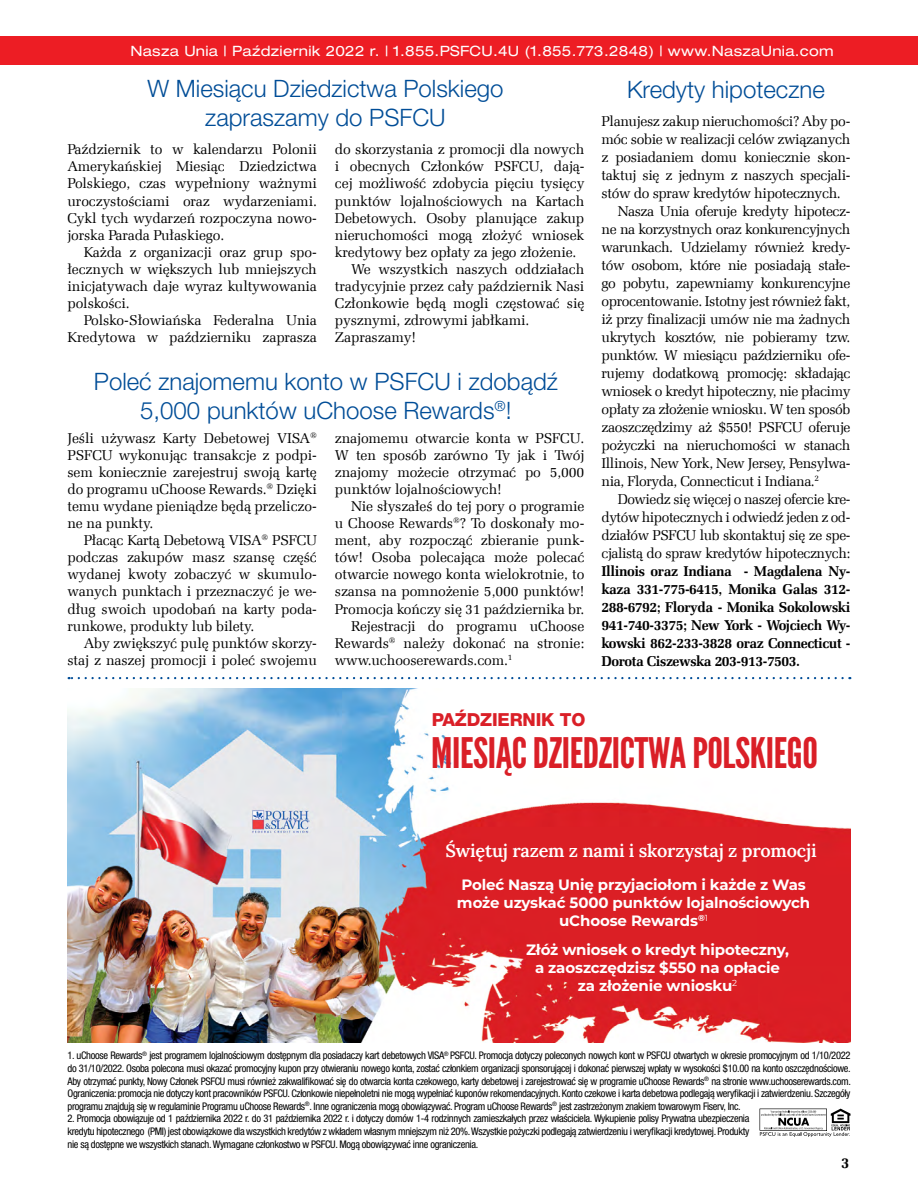
<style>
.page{position:relative;width:918px;height:1188px;background:#fff}
.page>*{position:absolute;margin:0;border:0;box-sizing:border-box;transform-origin:0 0}
.t1{font:42px "League Gothic";letter-spacing:-.01em;color:#da1f27;scale:1.05 1}
.t2{font:300 24px/28.8px "Helvetica Neue LT Pro";color:#004d97;text-align:center}
.t3{font:600 18px "Lora";letter-spacing:-.01em;color:#fff}
.t4{font:800 18px "Helvetica Neue LT Pro";letter-spacing:-.01em;color:#da1f27}
.t5{font:700 15px/18px "Montserrat";letter-spacing:-.01em;color:#fff;text-align:center}
.t6{font:15px "Zapf Ellipt EU Bold";color:#000}
.t7{font:14.25px/17.1px "Zapf Ellipt EU Normal";letter-spacing:-.01em;color:#000;text-align:justify}
.t8{font:14.25px "Zapf Ellipt EU Normal";letter-spacing:-.03em;color:#000}
.t9{font:14.25px/18px "Zapf Ellipt EU Bold";letter-spacing:-.03em;color:#000;text-align:justify}
.t10{font:expanded 14.25px "Helvetica Neue LT Pro";letter-spacing:.02em;color:#fff}
.t11{font:condensed 10.5px/12.6px "Helvetica Neue LT Pro";letter-spacing:-.03em;color:#000;text-align:justify}
</style>
<div class="page">
<div style="left:0;top:36px;width:918px;height:29px;background:#ed1d24"></div>
<img style="left:68px;top:689px;width:782px;height:354px">
<svg style="left:760px;top:1109px;width:90px;height:28px"></svg>
<svg style="left:69px;top:677px;width:774px;height:2px"></svg>
<p class="t10" style="left:130px;top:43px;width:705px">Nasza Unia | Październik 2022 r. | 1.855.PSFCU.4U (1.855.773.2848) | www.NaszaUnia.com</p>
<h2 class="t2" style="left:147px;top:74px;width:358px">W Miesiącu Dziedzictwa Polskiego zapraszamy do PSFCU</h2>
<p class="t7" style="left:68px;top:141px;width:251px">Październik to w kalendarzu Polonii Amerykańskiej Miesiąc Dziedzictwa Polskiego, czas wypełniony ważnymi uroczystościami oraz wydarzeniami.<br>Cykl tych wydarzeń rozpoczyna nowo&shy;jorska Parada Pułaskiego.</p>
<p class="t7" style="left:68px;top:244px;width:251px;text-indent:16px">Każda z organizacji oraz grup spo&shy;łecznych w większych lub mniejszych inicjatywach daje wyraz kultywowania polskości.</p>
<p class="t7" style="left:68px;top:312px;width:251px;text-align:right">Polsko-Słowiańska Federalna Unia<br>Kredytowa w październiku zaprasza</p>
<p class="t7" style="left:335px;top:141px;width:251px">do skorzystania z promocji dla nowych</p>
<p class="t7" style="left:335px;top:158px;width:251px">i obecnych Członków PSFCU, dają-</p>
<p class="t7" style="left:335px;top:175px;width:251px">cej możliwość zdobycia pięciu tysięcy</p>
<p class="t7" style="left:335px;top:192px;width:251px">punktów lojalnościowych na Kartach</p>
<p class="t7" style="left:335px;top:209px;width:251px">Debetowych. Osoby planujące zakup</p>
<p class="t7" style="left:335px;top:227px;width:251px">nieruchomości mogą złożyć wniosek</p>
<p class="t7" style="left:335px;top:244px;width:243px">kredytowy bez opłaty za jego złożenie.</p>
<p class="t7" style="left:351px;top:261px;width:235px">We wszystkich naszych oddziałach</p>
<p class="t7" style="left:335px;top:278px;width:251px">tradycyjnie przez cały październik Nasi</p>
<p class="t7" style="left:335px;top:295px;width:251px">Członkowie będą mogli częstować się</p>
<p class="t7" style="left:335px;top:312px;width:196px">pysznymi, zdrowymi jabłkami.</p>
<p class="t7" style="left:335px;top:329px;width:83px">Zapraszamy!</p>
<h2 class="t2" style="left:94px;top:366px;width:466px">Poleć znajomemu konto w PSFCU i zdobądź<br>5,000 punktów uChoose Rewards<sup>®</sup>!</h2>
<p class="t7" style="left:67px;top:429px;width:251px">Jeśli używasz Karty Debetowej VISA<sup>® </sup>PSFCU wykonując transakcje z podpi&shy;sem koniecznie zarejestruj swoją kartę do programu uChoose Rewards.<sup>®</sup> Dzięki temu wydane pieniądze będą przeliczo&shy;ne na punkty.</p>
<p class="t7" style="left:68px;top:532px;width:251px;text-indent:16px">Płacąc Kartą Debetową VISA<sup>®</sup> PSFCU podczas zakupów masz szansę część wydanej kwoty zobaczyć w skumulo&shy;wanych punktach i przeznaczyć je we&shy;dług swoich upodobań na karty poda&shy;runkowe, produkty lub bilety.</p>
<p class="t7" style="left:68px;top:635px;width:251px;text-align:right">Aby zwiększyć pulę punktów skorzy&shy;staj z naszej promocji i poleć swojemu</p>
<p class="t7" style="left:335px;top:429px;width:251px">znajomemu otwarcie konta w PSFCU.<br>W ten sposób zarówno Ty jak i Twój znajomy możecie otrzymać po 5,000 punktów lojalnościowych!</p>
<p class="t7" style="left:351px;top:498px;width:235px">Nie słyszałeś do tej pory o programie</p>
<p class="t7" style="left:335px;top:515px;width:251px">u Choose Rewards<sup>®</sup>? To doskonały mo-</p>
<p class="t7" style="left:335px;top:532px;width:251px">ment, aby rozpocząć zbieranie punk-</p>
<p class="t7" style="left:335px;top:549px;width:251px">tów! Osoba polecająca może polecać</p>
<p class="t7" style="left:335px;top:566px;width:251px">otwarcie nowego konta wielokrotnie, to</p>
<p class="t7" style="left:335px;top:583px;width:251px">szansa na pomnożenie 5,000 punktów!</p>
<p class="t7" style="left:335px;top:600px;width:251px">Promocja kończy się 31 października br.</p>
<p class="t7" style="left:351px;top:618px;width:235px">Rejestracji do programu uChoose</p>
<p class="t7" style="left:335px;top:635px;width:251px">Rewards<sup>®</sup> należy dokonać na stronie:</p>
<p class="t7" style="left:335px;top:652px;width:179px">www.uchooserewards.com.<sup>1</sup></p>
<h2 class="t2" style="left:627px;top:75px;width:199px">Kredyty hipoteczne</h2>
<p class="t7" style="left:602px;top:113px;width:251px">Planujesz zakup nieruchomości? Aby po-</p>
<p class="t7" style="left:602px;top:131px;width:251px">móc sobie w realizacji celów związanych</p>
<p class="t7" style="left:602px;top:149px;width:251px">z posiadaniem domu koniecznie skon-</p>
<p class="t7" style="left:602px;top:167px;width:251px">taktuj się z jednym z naszych specjali-</p>
<p class="t7" style="left:602px;top:185px;width:241px">stów do spraw kredytów hipotecznych.</p>
<p class="t8" style="left:618px;top:203px;width:234px">Nasza Unia oferuje kredyty hipotecz-</p>
<p class="t8" style="left:602px;top:221px;width:251px">ne na korzystnych oraz konkurencyjnych</p>
<p class="t8" style="left:602px;top:239px;width:251px">warunkach. Udzielamy również kredy-</p>
<p class="t8" style="left:602px;top:257px;width:251px">tów osobom, które nie posiadają stałe-</p>
<p class="t8" style="left:602px;top:274px;width:251px">go pobytu, zapewniamy konkurencyjne</p>
<p class="t8" style="left:602px;top:292px;width:251px">oprocentowanie. Istotny jest również fakt,</p>
<p class="t8" style="left:602px;top:310px;width:251px">iż przy finalizacji umów nie ma żadnych</p>
<p class="t8" style="left:602px;top:328px;width:251px">ukrytych kosztów, nie pobieramy tzw.</p>
<p class="t8" style="left:602px;top:346px;width:251px">punktów. W miesiącu październiku ofe-</p>
<p class="t8" style="left:602px;top:364px;width:251px">rujemy dodatkową promocję: składając</p>
<p class="t8" style="left:602px;top:382px;width:251px">wniosek o kredyt hipoteczny, nie płacimy</p>
<p class="t8" style="left:602px;top:400px;width:251px">opłaty za złożenie wniosku. W ten sposób</p>
<p class="t8" style="left:602px;top:418px;width:251px">zaoszczędzimy aż $550! PSFCU oferuje</p>
<p class="t8" style="left:602px;top:436px;width:251px">pożyczki na nieruchomości w stanach</p>
<p class="t8" style="left:602px;top:454px;width:251px">Illinois, New York, New Jersey, Pensylwa-</p>
<p class="t8" style="left:602px;top:472px;width:219px">nia, Floryda, Connecticut i Indiana.<sup>2</sup></p>
<p class="t8" style="left:618px;top:491px;width:234px">Dowiedz się więcej o naszej ofercie kre-</p>
<p class="t8" style="left:602px;top:509px;width:251px">dytów hipotecznych i odwiedź jeden z od-</p>
<p class="t8" style="left:602px;top:527px;width:251px">działów PSFCU lub skontaktuj się ze spe-</p>
<p class="t8" style="left:602px;top:545px;width:251px">cjalistą do spraw kredytów hipotecznych:</p>
<p class="t9" style="left:602px;top:563px;width:251px">Illinois oraz Indiana - Magdalena Ny&shy;kaza 331-775-6415, Monika Galas 312- 288-6792; Floryda - Monika Sokolowski 941-740-3375; New York - Wojciech Wy&shy;kowski 862-233-3828 oraz Connecticut - Dorota Ciszewska 203-913-7503.</p>
<p class="t4" style="left:432px;top:709px;width:155px">PAŹDZIERNIK TO</p>
<h1 class="t1" style="left:431px;top:728px;width:370px">MIESIĄC DZIEDZICTWA POLSKIEGO</h1>
<p class="t3" style="left:446px;top:836px;width:373px">Świętuj razem z nami i skorzystaj z promocji</p>
<p class="t5" style="left:457px;top:875px;width:355px">Poleć Naszą Unię przyjaciołom i każde z Was może uzyskać 5000 punktów lojalnościowych uChoose Rewards<sup>®</sup><sup>1</sup></p>
<p class="t5" style="left:526px;top:940px;width:265px">Złóż wniosek o kredyt hipoteczny, a zaoszczędzisz $550 na opłacie za złożenie wniosku<sup>2</sup></p>
<p class="t11" style="left:67px;top:1049px;width:785px">1. uChoose Rewards<sup>®</sup> jest programem lojalnościowym dostępnym dla posiadaczy kart debetowych VISA<sup>®</sup> PSFCU. Promocja dotyczy poleconych nowych kont w PSFCU otwartych w okresie promocyjnym od 1/10/2022 do 31/10/2022. Osoba polecona musi okazać promocyjny kupon przy otwieraniu nowego konta, zostać członkiem organizacji sponsorującej i dokonać pierwszej wpłaty w wysokości $10.00 na konto oszczędnościowe.<br>Aby otrzymać punkty, Nowy Członek PSFCU musi również zakwalifikować się do otwarcia konta czekowego, karty debetowej i zarejestrować się w programie uChoose Rewards<sup>®</sup> na stronie www.uchooserewards.com.<br>Ograniczenia: promocja nie dotyczy kont pracowników PSFCU. Członkowie niepełnoletni nie mogą wypełniać kuponów rekomendacyjnych. Konto czekowe i karta debetowa podlegają weryfikacji i zatwierdzeniu. Szczegóły programu znajdują się w regulaminie Programu uChoose Rewards<sup>®</sup>. Inne ograniczenia mogą obowiązywać. Program uChoose Rewards<sup>®</sup> jest zastrzeżonym znakiem towarowym Fiserv, Inc.</p>
<p class="t11" style="left:67px;top:1112px;width:683px">2. Promocja obowiązuje od 1 października 2022 r. do 31 października 2022 r. i dotyczy domów 1-4 rodzinnych zamieszkałych przez właściciela. Wykupienie polisy Prywatna ubezpieczenia kredytu hipotecznego (PMI) jest obowiązkowe dla wszystkich kredytów z wkładem własnym mniejszym niż 20%. Wszystkie pożyczki podlegają zatwierdzeniu i weryfikacji kredytowej. Produkty nie są dostępne we wszystkich stanach. Wymagane członkostwo w PSFCU. Mogą obowiązywać inne ograniczenia.</p>
<p class="t6" style="left:841px;top:1153px;width:10px">3</p>
</div>
